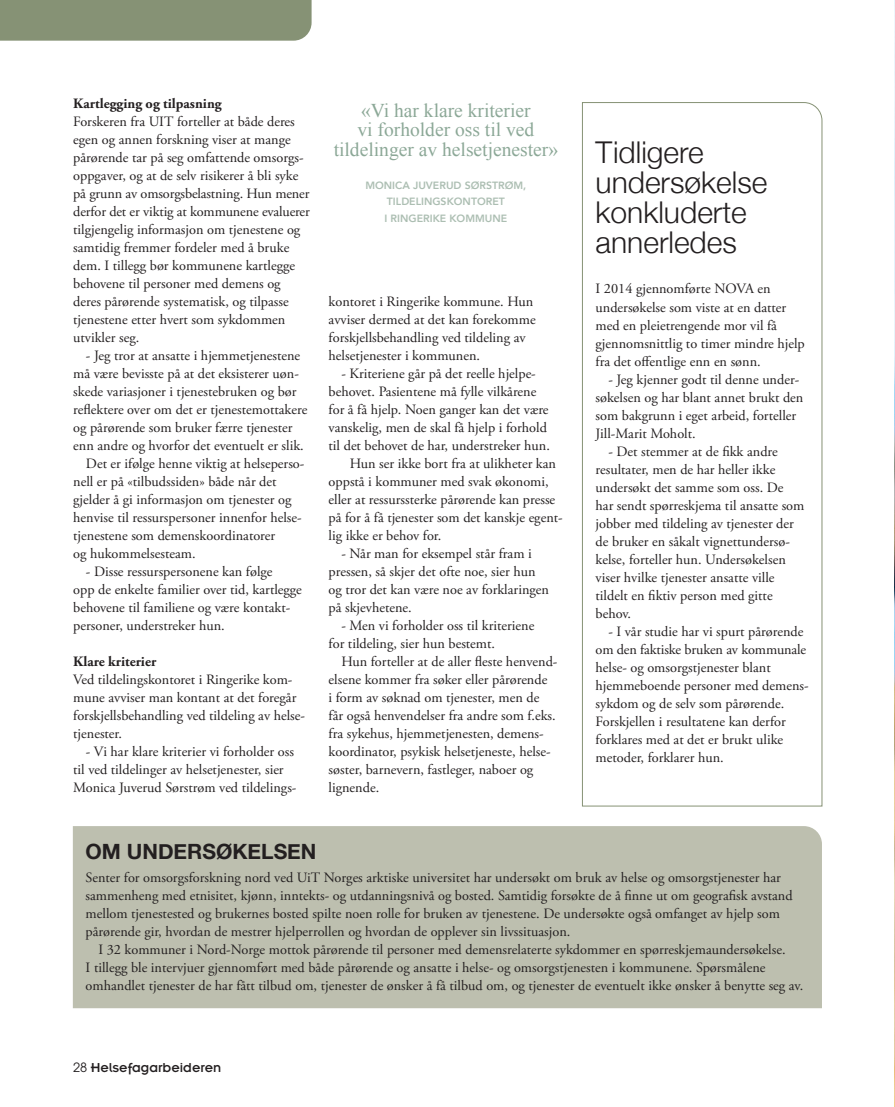
<style>
.page{position:relative;width:895px;height:1107px;background:#fff}
.page>*{position:absolute;margin:0;border:0;box-sizing:border-box;transform-origin:0 0}
.t1{font:300 30px/30px "Helvetica Neue";color:#231f20}
.t2{font:700 21px "Helvetica Neue";color:#231f20}
.t3{font:19.5px/19.5px "Times New Roman";color:#8ca897;text-align:center}
.t4{font:14.25px/18px "Adobe Garamond Pro";color:#231f20}
.t5{font:700 14.25px "Adobe Garamond Pro";color:#231f20}
.t6{font:14.25px "Insignia";color:#231f20}
.t7{font:800 10.5px/16.5px "Avenir";color:#acbeb2;text-align:center}
.s1{font-family:"ITC Avant Garde Std";font-size:12.75px}
</style>
<div class="page">
<svg style="left:582px;top:102px;width:240px;height:704px"></svg>
<div style="left:73px;top:826px;width:748px;height:181px;background:#bdbfaf"></div>
<img style="left:894px;top:1px;width:1px;height:1103px">
<div style="left:0;top:0;width:311px;height:41px;background:#869275"></div>
<p class="t5" style="left:73px;top:95px;width:150px">Kartlegging og tilpasning</p>
<p class="t4" style="left:73px;top:113px;width:238px">Forskeren fra UIT forteller at både deres egen og annen forskning viser at mange pårørende tar på seg omfattende omsorgs&shy;oppgaver, og at de selv risikerer å bli syke på grunn av omsorgsbelastning. Hun mener derfor det er viktig at kommunene evaluerer tilgjengelig informasjon om tjenestene og samtidig fremmer fordeler med å bruke dem. I tillegg bør kommunene kartlegge behovene til personer med demens og deres pårørende systematisk, og tilpasse tjenestene etter hvert som sykdommen utvikler seg.</p>
<p class="t4" style="left:86px;top:347px;width:216px">- Jeg tror at ansatte i hjemmetjenestene</p>
<p class="t4" style="left:73px;top:365px;width:227px">må være bevisste på at det eksisterer uøn-</p>
<p class="t4" style="left:73px;top:383px;width:225px">skede variasjoner i tjenestebruken og bør</p>
<p class="t4" style="left:73px;top:401px;width:235px">reflektere over om det er tjenestemottakere</p>
<p class="t4" style="left:73px;top:419px;width:221px">og pårørende som bruker færre tjenester</p>
<p class="t4" style="left:73px;top:437px;width:232px">enn andre og hvorfor det eventuelt er slik.</p>
<p class="t4" style="left:86px;top:455px;width:220px">Det er ifølge henne viktig at helseperso-</p>
<p class="t4" style="left:73px;top:473px;width:205px">nell er på «tilbudssiden» både når det</p>
<p class="t4" style="left:73px;top:491px;width:219px">gjelder å gi informasjon om tjenester og</p>
<p class="t4" style="left:73px;top:509px;width:230px">henvise til ressurspersoner innenfor helse-</p>
<p class="t4" style="left:73px;top:527px;width:203px">tjenestene som demenskoordinatorer</p>
<p class="t4" style="left:73px;top:545px;width:124px">og hukommelsesteam.</p>
<p class="t4" style="left:73px;top:563px;width:230px;text-indent:13px">- Disse ressurspersonene kan følge<br>opp de enkelte familier over tid, kartlegge behovene til familiene og være kontakt&shy;personer, understreker hun.</p>
<p class="t5" style="left:73px;top:653px;width:85px">Klare kriterier</p>
<p class="t4" style="left:73px;top:671px;width:233px">Ved tildelingskontoret i Ringerike kom&shy;mune avviser man kontant at det foregår forskjellsbehandling ved tildeling av helse&shy;tjenester.</p>
<p class="t4" style="left:73px;top:743px;width:225px;text-indent:13px">- Vi har klare kriterier vi forholder oss til ved tildelinger av helsetjenester, sier<br>Monica Juverud Sørstrøm ved tildelings-</p>
<h3 class="t3" style="left:333px;top:100px;width:226px">«Vi har klare kriterier<br>vi forholder oss til ved tildelinger av helsetjenester»</h3>
<p class="t7" style="left:365px;top:177px;width:162px">MONICA JUVERUD SØRSTRØM,<br>TILDELINGSKONTORET<br>I RINGERIKE KOMMUNE</p>
<p class="t4" style="left:328px;top:293px;width:208px">kontoret i Ringerike kommune. Hun avviser dermed at det kan forekomme forskjellsbehandling ved tildeling av helsetjenester i kommunen.</p>
<p class="t4" style="left:341px;top:365px;width:195px">- Kriteriene går på det reelle hjelpe-</p>
<p class="t4" style="left:328px;top:383px;width:209px">behovet. Pasientene må fylle vilkårene</p>
<p class="t4" style="left:328px;top:401px;width:221px">for å få hjelp. Noen ganger kan det være</p>
<p class="t4" style="left:328px;top:419px;width:220px">vanskelig, men de skal få hjelp i forhold</p>
<p class="t4" style="left:328px;top:437px;width:223px">til det behovet de har, understreker hun.</p>
<p class="t4" style="left:350px;top:455px;width:207px">Hun ser ikke bort fra at ulikheter kan</p>
<p class="t4" style="left:328px;top:473px;width:221px">oppstå i kommuner med svak økonomi,</p>
<p class="t4" style="left:328px;top:491px;width:228px">eller at ressurssterke pårørende kan presse</p>
<p class="t4" style="left:328px;top:509px;width:235px">på for å få tjenester som det kanskje egent-</p>
<p class="t4" style="left:328px;top:527px;width:114px">lig ikke er behov for.</p>
<p class="t4" style="left:328px;top:545px;width:222px;text-indent:13px">- Når man for eksempel står fram i pressen, så skjer det ofte noe, sier hun og tror det kan være noe av forklaringen på skjevhetene.</p>
<p class="t4" style="left:328px;top:617px;width:207px;text-indent:13px">- Men vi forholder oss til kriteriene for tildeling, sier hun bestemt.</p>
<p class="t4" style="left:328px;top:653px;width:229px;text-indent:13px">Hun forteller at de aller fleste henvend&shy;elsene kommer fra søker eller pårørende<br>i form av søknad om tjenester, men de får også henvendelser fra andre som f.eks. fra sykehus, hjemmetjenesten, demens&shy;koordinator, psykisk helsetjeneste, helse&shy;søster, barnevern, fastleger, naboer og lignende.</p>
<h1 class="t1" style="left:595px;top:135px;width:173px">Tidligere undersøkelse konkluderte annerledes</h1>
<p class="t4" style="left:595px;top:280px;width:211px">I 2014 gjennomførte NOVA en undersøkelse som viste at en datter med en pleietrengende mor vil få gjennomsnittlig to timer mindre hjelp fra det offentlige enn en sønn.</p>
<p class="t4" style="left:595px;top:370px;width:209px;text-indent:13px">- Jeg kjenner godt til denne under&shy;søkelsen og har blant annet brukt den som bakgrunn i eget arbeid, forteller<br>Jill-Marit Moholt.</p>
<p class="t4" style="left:595px;top:442px;width:210px;text-indent:13px">- Det stemmer at de fikk andre resultater, men de har heller ikke undersøkt det samme som oss. De har sendt spørreskjema til ansatte som jobber med tildeling av tjenester der de bruker en såkalt vignettundersø&shy;kelse, forteller hun. Undersøkelsen viser hvilke tjenester ansatte ville tildelt en fiktiv person med gitte behov.</p>
<p class="t4" style="left:595px;top:622px;width:214px;text-indent:13px">- I vår studie har vi spurt pårørende om den faktiske bruken av kommunale helse- og omsorgstjenester blant hjemmeboende personer med demens&shy;sykdom og de selv som pårørende.<br>Forskjellen i resultatene kan derfor forklares med at det er brukt ulike metoder, forklarer hun.</p>
<h2 class="t2" style="left:86px;top:835px;width:232px">OM UNDERSØKELSEN</h2>
<p class="t4" style="left:86px;top:869px;width:708px">Senter for omsorgsforskning nord ved UiT Norges arktiske universitet har undersøkt om bruk av helse og omsorgstjenester har sammenheng med etnisitet, kjønn, inntekts- og utdanningsnivå og bosted. Samtidig forsøkte de å finne ut om geografisk avstand mellom tjenestested og brukernes bosted spilte noen rolle for bruken av tjenestene. De undersøkte også omfanget av hjelp som pårørende gir, hvordan de mestrer hjelperrollen og hvordan de opplever sin livssituasjon.</p>
<p class="t4" style="left:86px;top:941px;width:718px;text-indent:13px">I 32 kommuner i Nord-Norge mottok pårørende til personer med demensrelaterte sykdommer en spørreskjemaundersøkelse.<br>I tillegg ble intervjuer gjennomført med både pårørende og ansatte i helse- og omsorgstjenesten i kommunene. Spørsmålene omhandlet tjenester de har fått tilbud om, tjenester de ønsker å få tilbud om, og tjenester de eventuelt ikke ønsker å benytte seg av.</p>
<p class="t6" style="left:73px;top:1060px;width:150px"><span class="s1">28</span> Helsefagarbeideren</p>
</div>
